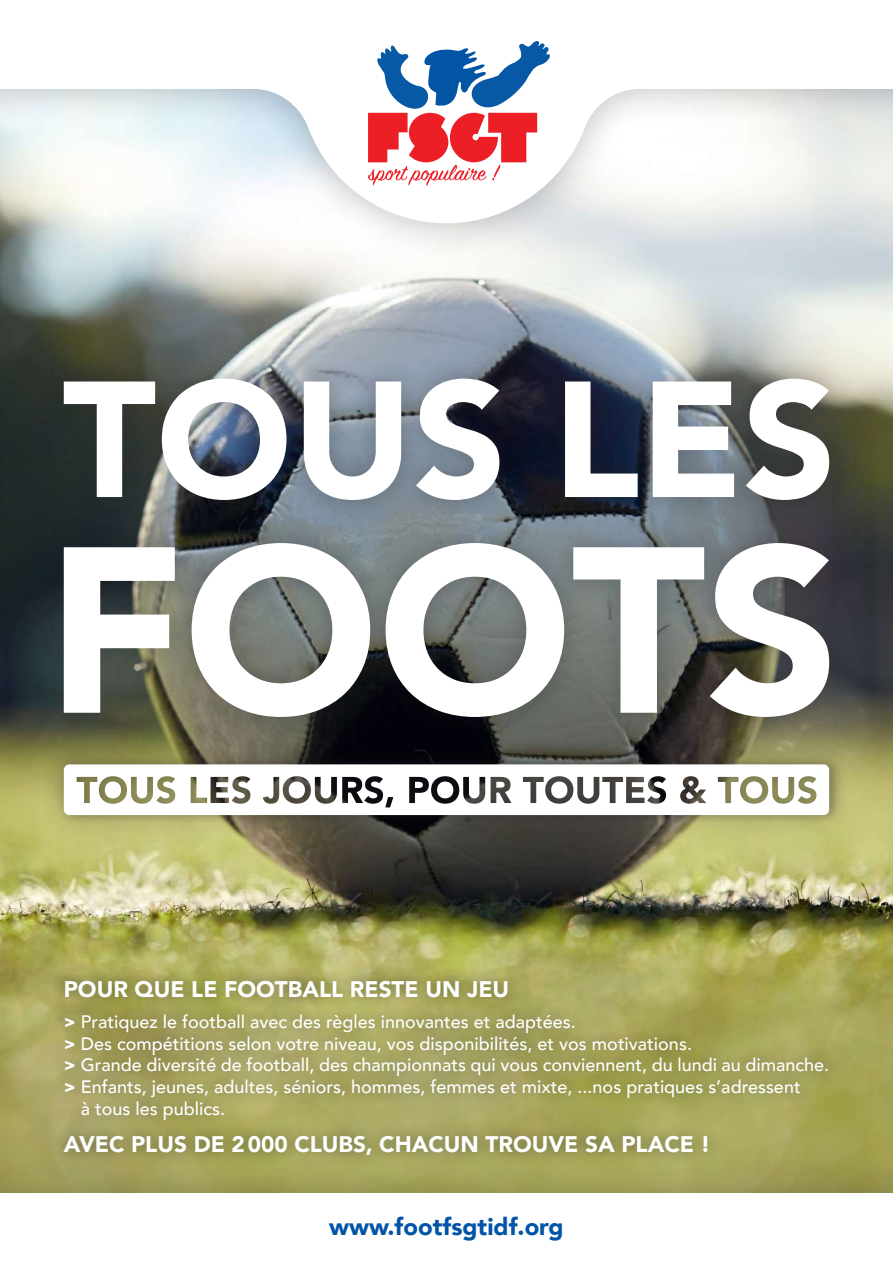
<style>
.page{position:relative;width:893px;height:1263px;background:#fff}
.page>*{position:absolute;margin:0;border:0;box-sizing:border-box;transform-origin:0 0}
.t1{font:900 24px "Avenir";color:#0154a6}
.t2{font:900 22.5px "Avenir";color:#fff}
.t3{font:500 18px "Avenir";color:#fff}
.s1{font-weight:900}
</style>
<div class="page">
<img style="left:0;top:261px;width:893px;height:895px">
<div style="left:0;top:0;width:893px;height:261px;background:#231f20;opacity:.3"></div>
<svg style="left:0;top:0;width:893px;height:223px"></svg>
<div style="left:51px;top:966px;width:789px;height:202px;background:#231f20;opacity:.5"></div>
<svg style="left:368px;top:39px;width:183px;height:147px"></svg>
<div style="left:0;top:1156px;width:893px;height:107px;background:#231f20;opacity:.3"></div>
<div style="left:0;top:1194px;width:893px;height:69px;background:#fff"></div>
<div style="left:40px;top:355px;width:813px;height:484px;background:#231f20;opacity:.33"></div>
<svg style="left:64px;top:543px;width:765px;height:174px"></svg>
<svg style="left:64px;top:379px;width:765px;height:121px"></svg>
<div style="left:59px;top:755px;width:784px;height:69px;background:#231f20;opacity:.3"></div>
<svg style="left:64px;top:764px;width:765px;height:51px"></svg>
<p class="t2" style="left:64px;top:969px;width:447px">POUR QUE LE FOOTBALL RESTE UN JEU</p>
<p class="t3" style="left:64px;top:1006px;width:514px"><span class="s1">&gt;</span> Pratiquez le football avec des règles innovantes et adaptées.</p>
<p class="t3" style="left:64px;top:1028px;width:630px"><span class="s1">&gt;</span> Des compétitions selon votre niveau, vos disponibilités, et vos motivations.</p>
<p class="t3" style="left:64px;top:1049px;width:767px"><span class="s1">&gt;</span> Grande diversité de football, des championnats qui vous conviennent, du lundi au dimanche.</p>
<p class="t3" style="left:64px;top:1071px;width:738px"><span class="s1">&gt;</span> Enfants, jeunes, adultes, séniors, hommes, femmes et mixte, ...nos pratiques s’adressent</p>
<p class="t3" style="left:81px;top:1093px;width:146px">à tous les publics.</p>
<p class="t2" style="left:64px;top:1125px;width:648px">AVEC PLUS DE 2000 CLUBS, CHACUN TROUVE SA PLACE !</p>
<h1 class="t1" style="left:329px;top:1206px;width:236px">www.footfsgtidf.org</h1>
</div>
